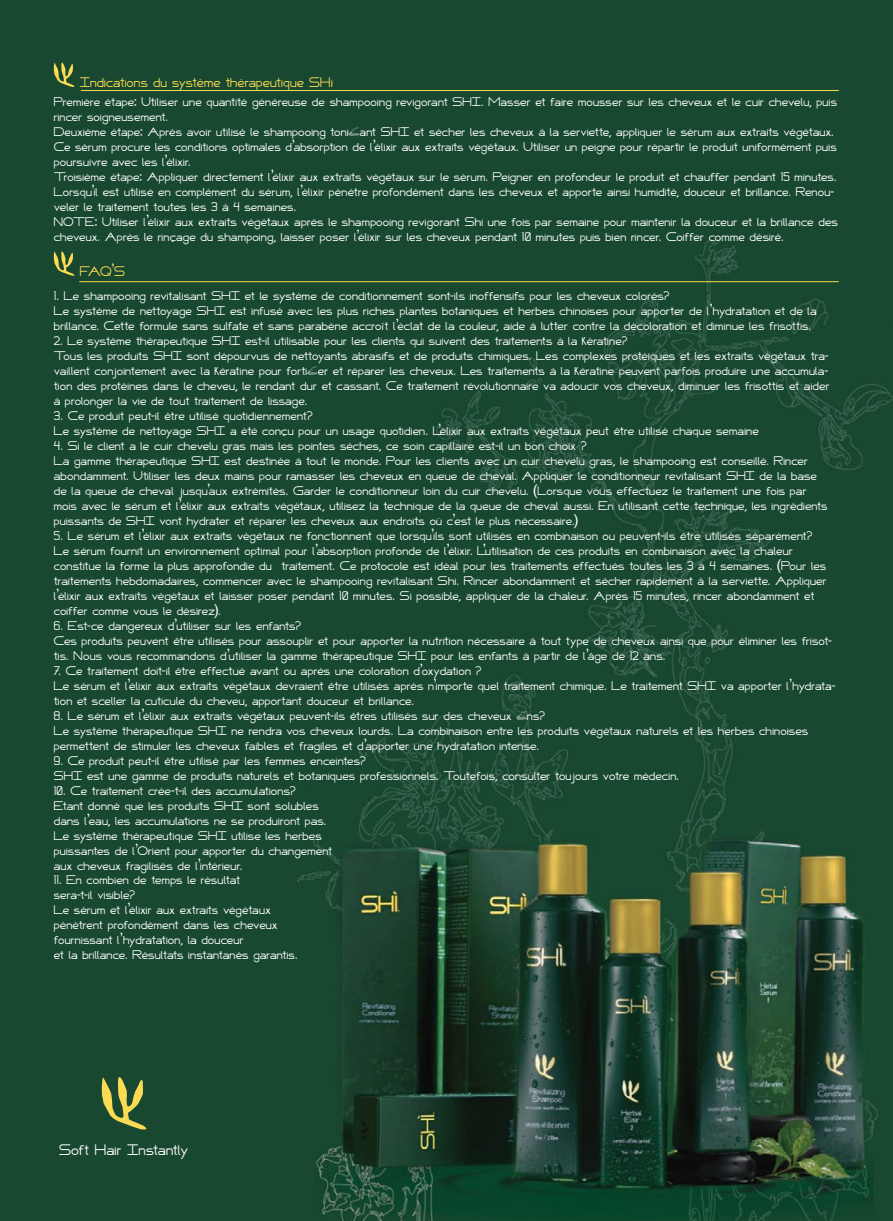
<style>
.page{position:relative;width:893px;height:1221px;background:#fff}
.page>*{position:absolute;margin:0;border:0;box-sizing:border-box;transform-origin:0 0}
.t1{font:18.3px "FAFERS Technical Font";color:#fff}
.t2{font:16.65px "FAFERS Technical Font";letter-spacing:.015em;color:#fadb53}
.t3{font:15px/15px "FAFERS Technical Font";letter-spacing:.005em;color:#fff}
</style>
<div class="page">
<img style="left:0;top:0;width:893px;height:1220px">
<svg style="left:53px;top:62px;width:22px;height:25px"></svg>
<svg style="left:53px;top:251px;width:22px;height:25px"></svg>
<hr style="left:81px;top:90px;width:758px;height:1px;background:#fadb53">
<hr style="left:79px;top:281px;width:760px;height:1px;background:#fadb53">
<svg style="left:100px;top:1075px;width:46px;height:54px;background:#667a3c"></svg>
<p class="t2" style="left:80px;top:73px;width:254px">Indications du système thérapeutique SHi</p>
<p class="t3" style="left:54px;top:94px;width:785px">Première étape: Utiliser une quantité généreuse de shampooing revigorant SHI. Masser et faire mousser sur les cheveux et le cuir chevelu, puis rincer soigneusement.<br>Deuxième étape: Après avoir utilisé le shampooing tonifiant SHI et sécher les cheveux à la serviette, appliquer le sérum aux extraits végétaux.<br>Ce sérum procure les conditions optimales d’absorption de l’élixir aux extraits végétaux. Utiliser un peigne pour répartir le produit uniformément puis poursuivre avec les l’élixir.<br>Troisième étape: Appliquer directement l’élixir aux extraits végétaux sur le sérum. Peigner en profondeur le produit et chauffer pendant 15 minutes.<br>Lorsqu’il est utilisé en complément du sérum, l’élixir pénètre profondément dans les cheveux et apporte ainsi humidité, douceur et brillance. Renou&shy;veler le traitement toutes les 3 à 4 semaines.<br>NOTE: Utiliser l’élixir aux extraits végétaux après le shampooing revigorant Shi une fois par semaine pour maintenir la douceur et la brillance des cheveux. Après le rinçage du shampoing, laisser poser l’élixir sur les cheveux pendant 10 minutes puis bien rincer. Coiffer comme désiré.</p>
<p class="t2" style="left:80px;top:262px;width:47px">FAQ’S</p>
<p class="t3" style="left:54px;top:288px;width:764px">1. Le shampooing revitalisant SHI et le système de conditionnement sont-ils inoffensifs pour les cheveux colorés?<br>Le système de nettoyage SHI est infusé avec les plus riches plantes botaniques et herbes chinoises pour apporter de l’hydratation et de la brillance. Cette formule sans sulfate et sans parabène accroît l’éclat de la couleur, aide à lutter contre la décoloration et diminue les frisottis.</p>
<p class="t3" style="left:54px;top:333px;width:777px">2. Le système thérapeutique SHI est-il utilisable pour les clients qui suivent des traitements à la kératine?<br>Tous les produits SHI sont dépourvus de nettoyants abrasifs et de produits chimiques. Les complexes protéiques et les extraits végétaux tra&shy;vaillent conjointement avec la kératine pour fortifier et réparer les cheveux. Les traitements à la kératine peuvent parfois produire une accumula&shy;tion des protéines dans le cheveu, le rendant dur et cassant. Ce traitement révolutionnaire va adoucir vos cheveux, diminuer les frisottis et aider à prolonger la vie de tout traitement de lissage.</p>
<p class="t3" style="left:54px;top:408px;width:706px">3. Ce produit peut-il être utilisé quotidiennement?<br>Le système de nettoyage SHI a été conçu pour un usage quotidien. L’élixir aux extraits végétaux peut être utilisé chaque semaine</p>
<p class="t3" style="left:54px;top:438px;width:775px">4. Si le client a le cuir chevelu gras mais les pointes sèches, ce soin capillaire est-il un bon choix ?<br>La gamme thérapeutique SHI est destinée à tout le monde. Pour les clients avec un cuir chevelu gras, le shampooing est conseillé. Rincer abondamment. Utiliser les deux mains pour ramasser les cheveux en queue de cheval. Appliquer le conditionneur revitalisant SHI de la base de la queue de cheval jusqu’aux extrémités. Garder le conditionneur loin du cuir chevelu. (Lorsque vous effectuez le traitement une fois par mois avec le sérum et l’élixir aux extraits végétaux, utilisez la technique de la queue de cheval aussi. En utilisant cette technique, les ingrédients puissants de SHI vont hydrater et réparer les cheveux aux endroits où c’est le plus nécessaire.)</p>
<p class="t3" style="left:54px;top:528px;width:774px">5. Le sérum et l’élixir aux extraits végétaux ne fonctionnent que lorsqu’ils sont utilisés en combinaison ou peuvent-ils être utilisés séparément?<br>Le sérum fournit un environnement optimal pour l’absorption profonde de l’élixir. L’utilisation de ces produits en combinaison avec la chaleur constitue la forme la plus approfondie du traitement. Ce protocole est idéal pour les traitements effectués toutes les 3 à 4 semaines. (Pour les traitements hebdomadaires, commencer avec le shampooing revitalisant Shi. Rincer abondamment et sécher rapidement à la serviette. Appliquer l’élixir aux extraits végétaux et laisser poser pendant 10 minutes. Si possible, appliquer de la chaleur. Après 15 minutes, rincer abondamment et coiffer comme vous le désirez).</p>
<p class="t3" style="left:54px;top:617px;width:780px">6. Est-ce dangereux d’utiliser sur les enfants?<br>Ces produits peuvent être utilisés pour assouplir et pour apporter la nutrition nécessaire à tout type de cheveux ainsi que pour éliminer les frisot&shy;tis. Nous vous recommandons d’utiliser la gamme thérapeutique SHI pour les enfants à partir de l’âge de 12 ans.</p>
<p class="t3" style="left:54px;top:662px;width:783px">7. Ce traitement doit-il être effectué avant ou après une coloration d’oxydation ?<br>Le sérum et l’élixir aux extraits végétaux devraient être utilisés après n’importe quel traitement chimique. Le traitement SHI va apporter l’hydrata&shy;tion et sceller la cuticule du cheveu, apportant douceur et brillance.</p>
<p class="t3" style="left:54px;top:707px;width:756px">8. Le sérum et l’élixir aux extraits végétaux peuvent-ils êtres utilisés sur des cheveux fins?<br>Le système thérapeutique SHI ne rendra vos cheveux lourds. La combinaison entre les produits végétaux naturels et les herbes chinoises permettent de stimuler les cheveux faibles et fragiles et d’apporter une hydratation intense.</p>
<p class="t3" style="left:54px;top:752px;width:627px">9. Ce produit peut-il être utilisé par les femmes enceintes?<br>SHI est une gamme de produits naturels et botaniques professionnels. Toutefois, consulter toujours votre médecin.</p>
<p class="t3" style="left:54px;top:782px;width:280px">10. Ce traitement crée-t-il des accumulations?<br>Etant donné que les produits SHI sont solubles dans l’eau, les accumulations ne se produiront pas.<br>Le système thérapeutique SHI utilise les herbes puissantes de l’Orient pour apporter du changement aux cheveux fragilisés de l’intérieur.</p>
<p class="t3" style="left:54px;top:872px;width:245px">11. En combien de temps le résultat<br>sera-t-il visible?<br>Le sérum et l’élixir aux extraits végétaux pénètrent profondément dans les cheveux fournissant l’hydratation, la douceur<br>et la brillance. Résultats instantanés garantis.</p>
<p class="t1" style="left:59px;top:1139px;width:131px">Soft Hair Instantly</p>
</div>
